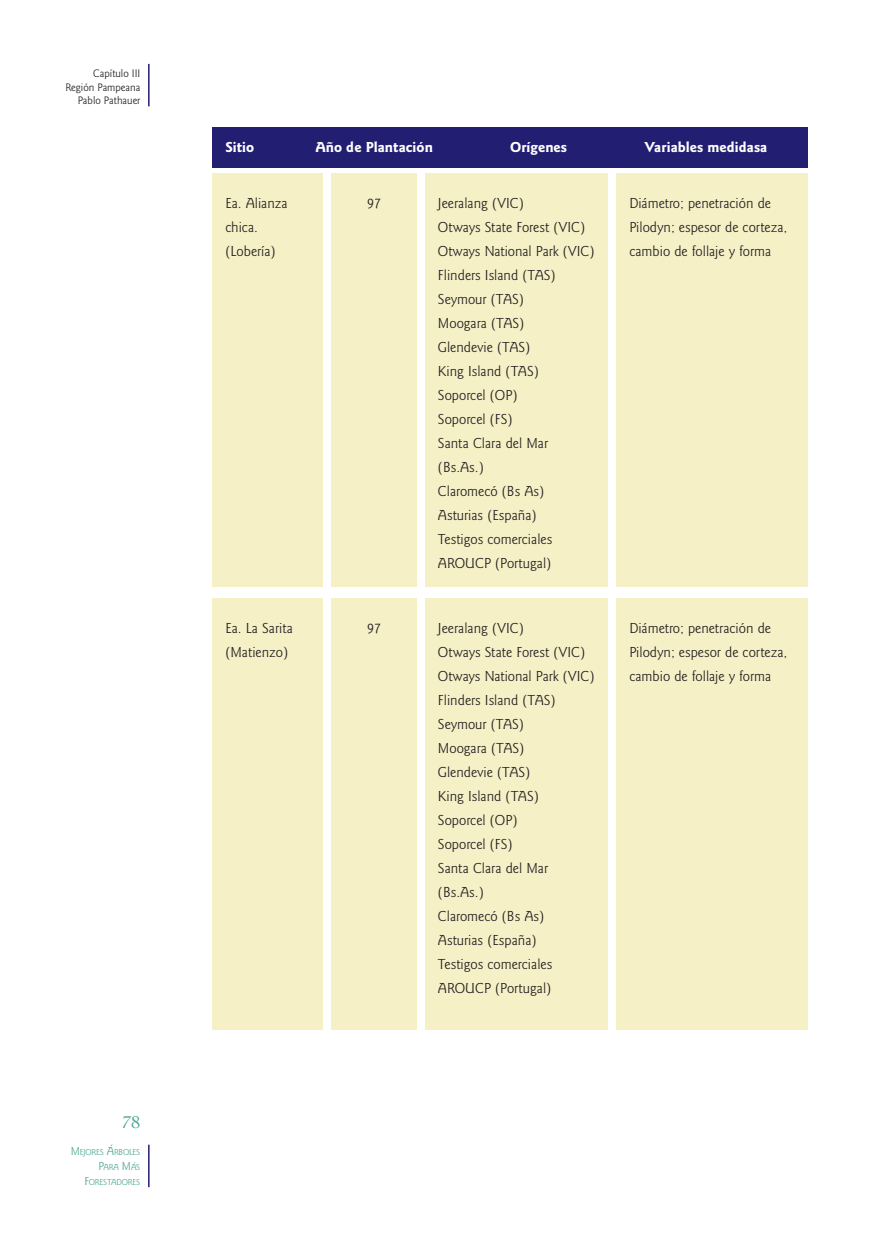
<style>
.page{position:relative;width:893px;height:1234px;background:#fff}
.page>*{position:absolute;margin:0;border:0;box-sizing:border-box;transform-origin:0 0}
.t1{font:18px "Cochin";color:#4fa794}
.t2{font:15px/24px "Goudy Sans";color:#231f20}
.t3{font:700 15px "Goudy Sans";color:#fff}
.t4{font:11.25px/13.5px "Goudy Sans";color:#231f20;text-align:right}
.t5{font:9px/15px "Goudy Sans";letter-spacing:-.02em;color:#4fa794;text-align:right}
.s1{font-size:12px}
</style>
<div class="page">
<hr style="left:148px;top:64px;width:2px;height:42px;background:#221e72">
<hr style="left:148px;top:1144px;width:2px;height:42px;background:#221e72">
<div style="left:213px;top:173px;width:110px;height:413px;background:#f6f0c7"></div>
<div style="left:332px;top:173px;width:85px;height:413px;background:#f6f0c7"></div>
<div style="left:425px;top:173px;width:183px;height:413px;background:#f6f0c7"></div>
<div style="left:617px;top:173px;width:191px;height:413px;background:#f6f0c7"></div>
<div style="left:213px;top:128px;width:595px;height:40px;background:#221e72"></div>
<div style="left:213px;top:598px;width:110px;height:431px;background:#f6f0c7"></div>
<div style="left:332px;top:598px;width:85px;height:431px;background:#f6f0c7"></div>
<div style="left:425px;top:598px;width:183px;height:431px;background:#f6f0c7"></div>
<div style="left:617px;top:598px;width:191px;height:431px;background:#f6f0c7"></div>
<p class="t4" style="left:65px;top:68px;width:76px">Capítulo III<br>Región Pampeana<br>Pablo Pathauer</p>
<p class="t1" style="left:123px;top:1114px;width:19px">78</p>
<p class="t5" style="left:71px;top:1144px;width:71px"><span class="s1">M</span>EJORES <span class="s1">Á</span>RBOLES<br><span class="s1">P</span>ARA <span class="s1">M</span>ÁS<br><span class="s1">F</span>ORESTADORES</p>
<p class="t3" style="left:225px;top:141px;width:30px">Sitio</p>
<p class="t3" style="left:315px;top:141px;width:119px">Año de Plantación</p>
<p class="t3" style="left:510px;top:141px;width:58px">Orígenes</p>
<p class="t3" style="left:644px;top:141px;width:125px">Variables medidasa</p>
<p class="t2" style="left:225px;top:192px;width:64px">Ea. Alianza chica. (Lobería)</p>
<p class="t2" style="left:367px;top:192px;width:15px">97</p>
<p class="t2" style="left:438px;top:192px;width:158px">Jeeralang (VIC)<br>Otways State Forest (VIC)<br>Otways National Park (VIC)<br>Flinders Island (TAS)<br>Seymour (TAS)<br>Moogara (TAS)<br>Glendevie (TAS)<br>King Island (TAS)<br>Soporcel (OP)<br>Soporcel (FS)<br>Santa Clara del Mar (Bs.As.)<br>Claromecó (Bs As)<br>Asturias (España)<br>Testigos comerciales<br>AROUCP (Portugal)</p>
<p class="t2" style="left:629px;top:192px;width:160px">Diámetro; penetración de<br>Pilodyn; espesor de corteza, cambio de follaje y forma</p>
<p class="t2" style="left:225px;top:617px;width:69px">Ea. La Sarita (Matienzo)</p>
<p class="t2" style="left:367px;top:617px;width:15px">97</p>
<p class="t2" style="left:438px;top:617px;width:158px">Jeeralang (VIC)<br>Otways State Forest (VIC)<br>Otways National Park (VIC)<br>Flinders Island (TAS)<br>Seymour (TAS)<br>Moogara (TAS)<br>Glendevie (TAS)<br>King Island (TAS)<br>Soporcel (OP)<br>Soporcel (FS)<br>Santa Clara del Mar (Bs.As.)<br>Claromecó (Bs As)<br>Asturias (España)<br>Testigos comerciales<br>AROUCP (Portugal)</p>
<p class="t2" style="left:629px;top:617px;width:160px">Diámetro; penetración de<br>Pilodyn; espesor de corteza, cambio de follaje y forma</p>
</div>
